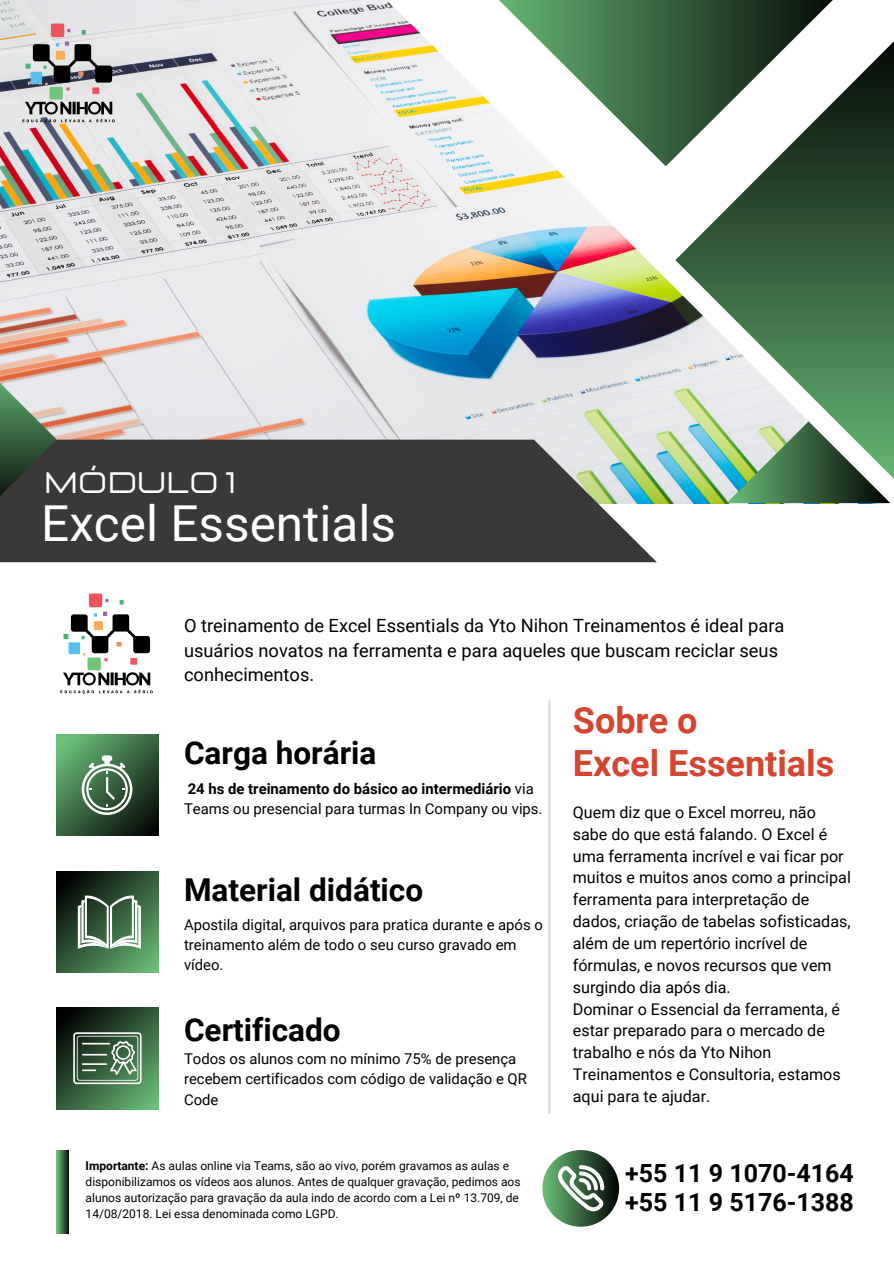
<style>
.page{position:relative;width:894px;height:1264px;background:#fff}
.page>*{position:absolute;margin:0;border:0;box-sizing:border-box;transform-origin:0 0}
.t1{font:49.5px "Roboto";color:#fff}
.t2{font:700 36px "Roboto";color:#d5452f}
.t3{font:700 31.5px "Roboto";color:#000}
.t4{font:29.4px "Lastica";color:#fff}
.t5{font:700 25.05px "Roboto";color:#000}
.t6{font:18.3px/24.8px "Roboto";color:#000}
.t7{font:16.05px/21.9px "Roboto";color:#000}
.t8{font:14.85px/20.2px "Roboto";color:#000}
.t9{font:12px/16px "Roboto";color:#000}
.s1{font-weight:700}
</style>
<div class="page">
<img style="left:0;top:0;width:365px;height:439px">
<img style="left:365px;top:0;width:526px;height:504px">
<svg style="left:477px;top:0;width:376px;height:166px"></svg>
<svg style="left:0;top:439px;width:656px;height:123px;background:#4a4947"></svg>
<svg style="left:0;top:363px;width:57px;height:152px;background:#6f7463"></svg>
<svg style="left:57px;top:1150px;width:12px;height:83px"></svg>
<svg style="left:542px;top:1150px;width:77px;height:76px"></svg>
<svg style="left:57px;top:734px;width:101px;height:101px;background:#396640"></svg>
<svg style="left:57px;top:871px;width:101px;height:101px;background:#325938"></svg>
<svg style="left:57px;top:1007px;width:101px;height:102px;background:#335a39"></svg>
<hr style="left:548px;top:700px;width:2px;height:412px;background:#dbdcdc">
<img style="left:60px;top:594px;width:93px;height:99px">
<svg style="left:82px;top:755px;width:50px;height:60px"></svg>
<svg style="left:78px;top:894px;width:63px;height:54px"></svg>
<svg style="left:73px;top:1032px;width:68px;height:52px;background:#68856d"></svg>
<img style="left:21px;top:23px;width:95px;height:99px">
<svg style="left:675px;top:17px;width:218px;height:486px"></svg>
<p class="t4" style="left:44px;top:468px;width:194px">Módulo 1</p>
<p class="t1" style="left:41px;top:494px;width:356px">Excel Essentials</p>
<p class="t6" style="left:184px;top:613px;width:601px">O treinamento de Excel Essentials da Yto Nihon Treinamentos é ideal para usuários novatos na ferramenta e para aqueles que buscam reciclar seus conhecimentos.</p>
<p class="t3" style="left:184px;top:734px;width:194px">Carga horária</p>
<p class="t8" style="left:184px;top:778px;width:360px"><span class="s1">24 hs de treinamento do básico ao intermediário</span> via<br>Teams ou presencial para turmas In Company ou vips.</p>
<p class="t3" style="left:184px;top:871px;width:241px">Material didático</p>
<p class="t8" style="left:184px;top:915px;width:360px">Apostila digital, arquivos para pratica durante e após o treinamento além de todo o seu curso gravado em vídeo.</p>
<p class="t3" style="left:184px;top:1011px;width:158px">Certificado</p>
<p class="t8" style="left:184px;top:1048px;width:344px">Todos os alunos com no mínimo 75% de presença recebem certificados com código de validação e QR<br>Code</p>
<p class="t2" style="left:572px;top:699px;width:126px">Sobre o</p>
<p class="t2" style="left:572px;top:742px;width:263px">Excel Essentials</p>
<p class="t7" style="left:572px;top:801px;width:279px">Quem diz que o Excel morreu, não sabe do que está falando. O Excel é uma ferramenta incrível e vai ficar por muitos e muitos anos como a principal ferramenta para interpretação de dados, criação de tabelas sofisticadas, além de um repertório incrível de fórmulas, e novos recursos que vem surgindo dia após dia.</p>
<p class="t7" style="left:572px;top:998px;width:269px">Dominar o Essencial da ferramenta, é estar preparado para o mercado de trabalho e nós da Yto Nihon<br>Treinamentos e Consultoria, estamos aqui para te ajudar.</p>
<p class="t9" style="left:86px;top:1157px;width:436px"><span class="s1">Importante:</span> As aulas online via Teams, são ao vivo, porém gravamos as aulas e disponibilizamos os vídeos aos alunos. Antes de qualquer gravação, pedimos aos alunos autorização para gravação da aula indo de acordo com a Lei nº 13.709, de 14/08/2018. Lei essa denominada como LGPD.</p>
<p class="t5" style="left:625px;top:1159px;width:230px">+55 11 9 1070-4164</p>
<p class="t5" style="left:625px;top:1188px;width:230px">+55 11 9 5176-1388</p>
</div>
